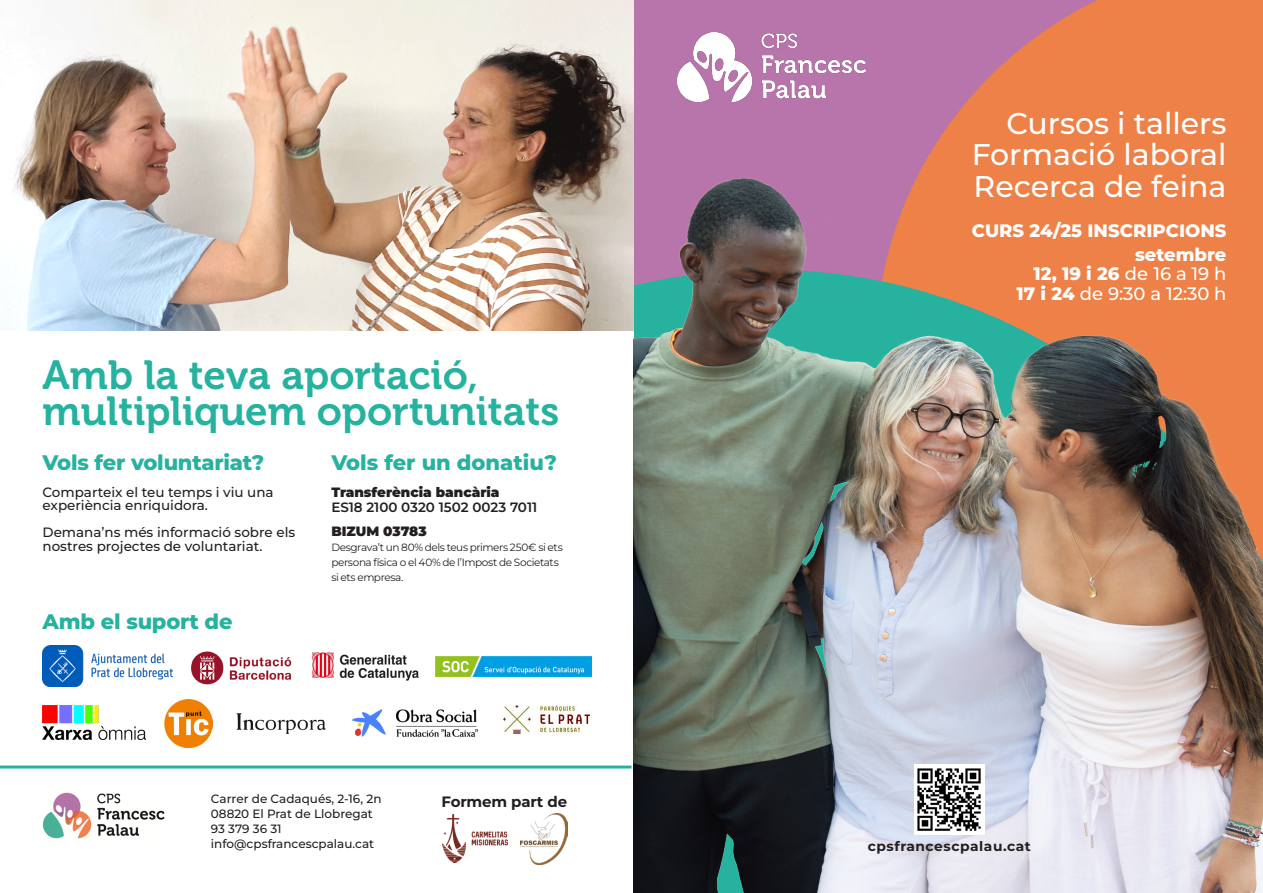
<style>
.page{position:relative;width:1263px;height:893px;background:#fff}
.page>*{position:absolute;margin:0;border:0;box-sizing:border-box;transform-origin:0 0}
.Paragraph_Style_1{font:40.5px/36px "Museo 700";color:#26b29f}
.t1{font:500 30px "Montserrat";color:#fff}
.Paragraph_Style_1-2{font:800 21px "Montserrat";letter-spacing:-.01em;color:#26b29f}
.t2{font:500 18px/19.5px "Montserrat";color:#fff;text-align:right}
.t3{font:800 18px "Montserrat";color:#fff}
.t4{font:700 15px "Montserrat";letter-spacing:-.01em;color:#231f20}
.Paragraph_Style_1-3{font:500 13.5px/13.5px "Montserrat";color:#231f20}
.Paragraph_Style_1-4{font:900 13.5px "Montserrat";color:#231f20}
.Paragraph_Style_1-5{font:600 13.5px "Montserrat";color:#231f20}
.t5{font:700 13.5px "Montserrat";letter-spacing:.04em;color:#231f20}
.t6{font:500 12px "Montserrat";color:#231f20}
.Paragraph_Style_1-6{font:10.5px/15px "Montserrat";letter-spacing:-.035em;color:#231f20}
.s1{font-weight:800}
</style>
<div class="page">
<div style="left:631px;top:0;width:632px;height:893px;background:#b875ab"></div>
<svg style="left:966px;top:0;width:297px;height:103px;fill:#ed8147"></svg>
<div style="left:0;top:0;width:634px;height:893px;background:#fff"></div>
<img style="left:13px;top:0;width:621px;height:330px">
<img style="left:42px;top:792px;width:123px;height:47px">
<img style="left:634px;top:103px;width:629px;height:790px">
<hr style="left:0;top:765px;width:631px;height:3px;background:#26b29f">
<img style="left:191px;top:651px;width:101px;height:34px">
<img style="left:236px;top:713px;width:90px;height:21px">
<img style="left:312px;top:653px;width:106px;height:28px">
<img style="left:352px;top:709px;width:126px;height:28px">
<img style="left:435px;top:656px;width:156px;height:20px">
<img style="left:43px;top:646px;width:130px;height:41px">
<img style="left:43px;top:706px;width:102px;height:34px">
<img style="left:164px;top:700px;width:48px;height:48px">
<img style="left:443px;top:814px;width:65px;height:48px">
<img style="left:520px;top:813px;width:47px;height:51px">
<img style="left:504px;top:706px;width:85px;height:27px">
<img style="left:678px;top:32px;width:187px;height:70px">
<img style="left:914px;top:764px;width:70px;height:71px">
<p class="Paragraph_Style_1" style="left:43px;top:357px;width:518px">Amb la teva aportació, multipliquem oportunitats</p>
<p class="Paragraph_Style_1-2" style="left:43px;top:447px;width:223px">Vols fer voluntariat?</p>
<p class="Paragraph_Style_1-3" style="left:43px;top:484px;width:233px">Comparteix el teu temps i viu una experiència enriquidora.</p>
<p class="Paragraph_Style_1-3" style="left:43px;top:525px;width:254px">Demana’ns més informació sobre els nostres projectes de voluntariat.</p>
<p class="Paragraph_Style_1-2" style="left:43px;top:606px;width:192px">Amb el suport de</p>
<p class="Paragraph_Style_1-2" style="left:331px;top:447px;width:227px">Vols fer un donatiu?</p>
<p class="Paragraph_Style_1-4" style="left:331px;top:482px;width:170px">Transferència bancària</p>
<p class="Paragraph_Style_1-5" style="left:331px;top:498px;width:207px">ES18 2100 0320 1502 0023 7011</p>
<p class="Paragraph_Style_1-4" style="left:331px;top:521px;width:97px">BIZUM 03783</p>
<p class="Paragraph_Style_1-6" style="left:331px;top:540px;width:233px">Desgrava’t un 80% dels teus primers 250€ si ets persona física o el 40% de l’Impost de Societats si ets empresa.</p>
<p class="t6" style="left:211px;top:791px;width:172px">Carrer de Cadaqués, 2-16, 2n</p>
<p class="t6" style="left:211px;top:806px;width:163px">08820 El Prat de Llobregat</p>
<p class="t6" style="left:211px;top:821px;width:72px">93 379 36 31</p>
<p class="t6" style="left:211px;top:836px;width:165px">info@cpsfrancescpalau.cat</p>
<p class="t4" style="left:441px;top:791px;width:127px">Formem part de</p>
<p class="t1" style="left:1006px;top:102px;width:222px">Cursos i tallers</p>
<p class="t1" style="left:972px;top:134px;width:256px">Formació laboral</p>
<p class="t1" style="left:974px;top:165px;width:254px">Recerca de feina</p>
<p class="t3" style="left:972px;top:217px;width:256px">CURS 24/25 INSCRIPCIONS</p>
<p class="t3" style="left:1135px;top:241px;width:93px">setembre</p>
<p class="t2" style="left:1016px;top:263px;width:211px"><span class="s1">12, 19 i 26</span> de 16 a 19 h<br><span class="s1">17 i 24</span> de 9:30 a 12:30 h</p>
<p class="t5" style="left:868px;top:836px;width:165px">cpsfrancescpalau.cat</p>
</div>
